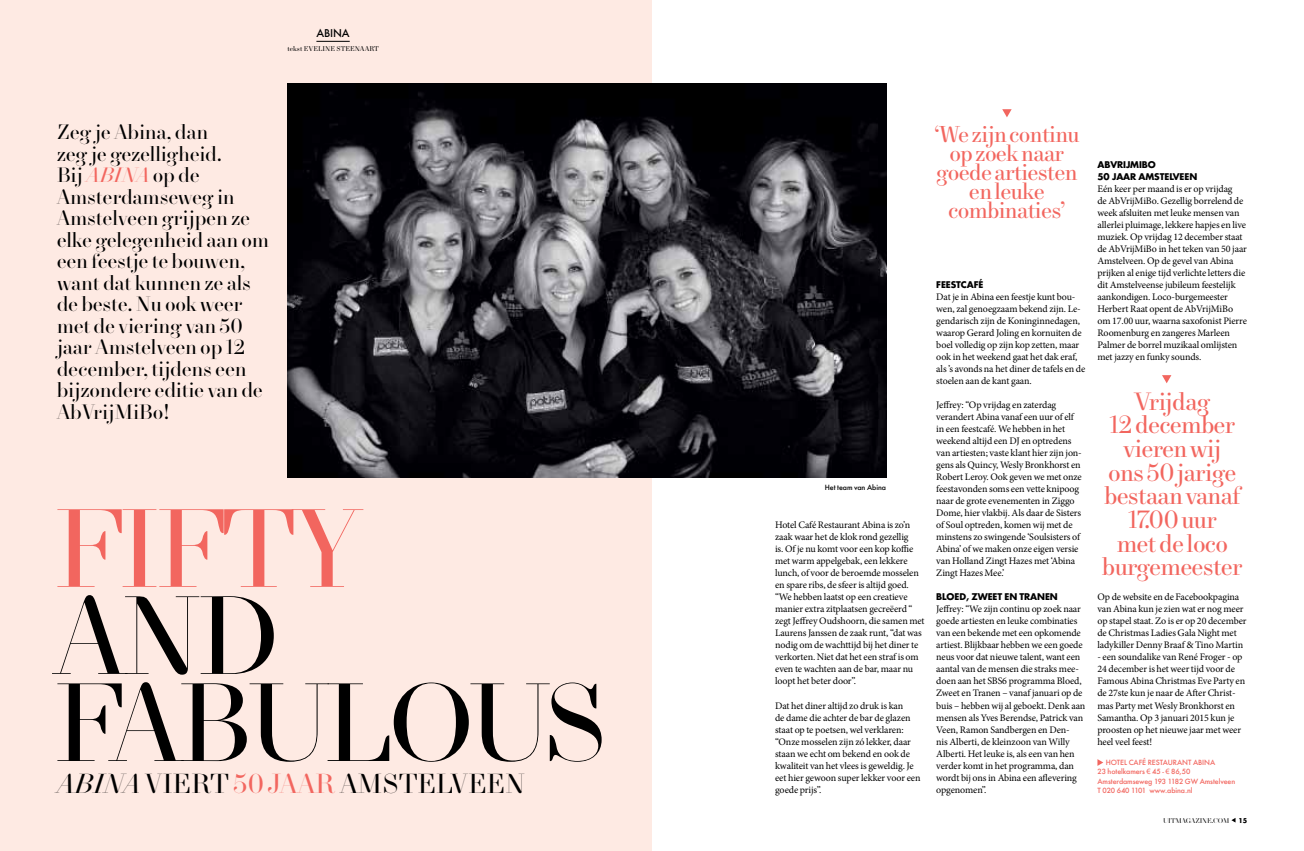
<style>
.page{position:relative;width:1304px;height:851px;background:#fff}
.page>*{position:absolute;margin:0;border:0;box-sizing:border-box;transform-origin:0 0}
.t1{font:112px/87px "New Paris King Size";letter-spacing:-.05em;color:#000}
.t2{font:112px "New Paris King Size";letter-spacing:-.05em;color:#f2665f}
.t3{font:27.7px "New Paris King Size";letter-spacing:-.01em;color:#000}
.t4{font:italic 27.7px "New Paris King Size";color:#000}
.t5{font:25.1px/23.6px "New Paris Text";letter-spacing:-.03em;color:#f2665f;text-align:center}
.t6{font:23.1px/19px "New Paris Text";letter-spacing:-.03em;color:#f2665f;text-align:center}
.t7{font:21px/21.5px "New Paris King Size";letter-spacing:-.01em;color:#000}
.t8{font:500 10.5px "Futura";letter-spacing:-.02em;color:#000}
.t9{font:10px/12px "Minion Pro";letter-spacing:-.01em;color:#000}
.t10{font:700 9px/12px "Futura LT";letter-spacing:-.01em;color:#000}
.t11{font:500 7px/9.2px "Futura";letter-spacing:-.01em;color:#f2665f}
.t12{font:7px "New Paris Text";color:#000}
.t13{font:7px "New Paris King Size";letter-spacing:-.02em;color:#000}
.t14{font:500 7px "Futura";letter-spacing:-.01em;color:#000}
.t15{font:700 6.5px "Futura LT";color:#000}
.s1{font-style:italic;color:#f2665f}
.s2{color:#f2665f}
.s3{font-family:"Futura LT";font-weight:400}
</style>
<div class="page">
<div style="left:0;top:0;width:652px;height:850px;background:#feeae3"></div>
<hr style="left:316px;top:41px;width:34px;height:1px;background:#000">
<img style="left:287px;top:83px;width:599px;height:395px">
<svg style="left:1162px;top:375px;width:9px;height:8px"></svg>
<svg style="left:1002px;top:109px;width:10px;height:8px"></svg>
<svg style="left:1097px;top:759px;width:6px;height:6px"></svg>
<p class="t8" style="left:317px;top:26px;width:34px">ABINA</p>
<p class="t12" style="left:287px;top:44px;width:22px">tekst EVELI</p>
<p class="t12" style="left:325px;top:44px;width:55px">NE STEE NAART</p>
<p class="t7" style="left:57px;top:122px;width:214px">Zeg je Abina, dan<br>zeg je gezelligheid.<br>Bij <span class="s1">Abina</span> op de<br>Amsterdamseweg in<br>Amstelveen grijpen ze elke gelegenheid aan om een feestje te bouwen, want dat kunnen ze als de beste. Nu ook weer met de viering van 50 jaar Amstelveen op 12 december, tijdens een bijzondere editie van de<br>AbVrijMiBo!</p>
<h1 class="t2" style="left:53px;top:486px;width:312px">FIFTY</h1>
<h1 class="t1" style="left:53px;top:599px;width:557px">AND<br>FABULOUS</h1>
<h2 class="t4" style="left:57px;top:768px;width:18px">ABINA</h2>
<h2 class="t3" style="left:145px;top:768px;width:382px">VIERT <span class="s2">50 JAAR</span> AMSTELVEEN</h2>
<h3 class="t6" style="left:934px;top:126px;width:147px">‘We zijn continu op zoek naar goede artiesten en leuke combinaties’</h3>
<p class="t14" style="left:825px;top:482px;width:63px">Het team van Abina</p>
<p class="t9" style="left:775px;top:519px;width:151px">Hotel Café Restaurant Abina is zo’n zaak waar het de klok rond gezellig<br>is. Of je nu komt voor een kop koffie met warm appelgebak, een lekkere lunch, of voor de beroemde mosselen en spare ribs, de sfeer is altijd goed. “We hebben laatst op een creatieve manier extra zitplaatsen gecreëerd “ zegt Jeffrey Oudshoorn, die samen met Laurens Janssen de zaak runt, “dat was nodig om de wachttijd bij het diner te verkorten. Niet dat het een straf is om even te wachten aan de bar, maar nu loopt het beter door”.</p>
<p class="t9" style="left:775px;top:699px;width:147px">Dat het diner altijd zo druk is kan<br>de dame die achter de bar de glazen staat op te poetsen, wel verklaren: “Onze mosselen zijn zó lekker, daar staan we echt om bekend en ook de kwaliteit van het vlees is geweldig. Je eet hier gewoon super lekker voor een goede prijs”.</p>
<p class="t10" style="left:936px;top:279px;width:49px">FEESTCAFÉ</p>
<p class="t9" style="left:936px;top:291px;width:151px">Dat je in Abina een feestje kunt bou&shy;wen, zal genoegzaam bekend zijn. Le&shy;gendarisch zijn de Koninginnedagen, waarop Gerard Joling en kornuiten de boel volledig op zijn kop zetten, maar ook in het weekend gaat het dak eraf, als ’s avonds na het diner de tafels en de stoelen aan de kant gaan.</p>
<p class="t9" style="left:936px;top:399px;width:147px">Jeffrey: “Op vrijdag en zaterdag verandert Abina vanaf een uur of elf in een feestcafé. We hebben in het weekend altijd een DJ en optredens van artiesten; vaste klant hier zijn jon&shy;gens als Quincy, Wesly Bronkhorst en Robert Leroy. Ook geven we met onze feestavonden soms een vette knipoog naar de grote evenementen in Ziggo Dome, hier vlakbij. Als daar de Sisters of Soul optreden, komen wij met de minstens zo swingende ‘Soulsisters of Abina’ of we maken onze eigen versie van Holland Zingt Hazes met ‘Abina Zingt Hazes Mee.’</p>
<p class="t10" style="left:936px;top:591px;width:123px">BLOED, ZWEET EN TRANEN</p>
<p class="t9" style="left:936px;top:603px;width:151px">Jeffrey: “We zijn continu op zoek naar goede artiesten en leuke combinaties van een bekende met een opkomende artiest. Blijkbaar hebben we een goede neus voor dat nieuwe talent, want een aantal van de mensen die straks mee&shy;doen aan het SBS6 programma Bloed, Zweet en Tranen – vanaf januari op de buis – hebben wij al geboekt. Denk aan mensen als Yves Berendse, Patrick van Veen, Ramon Sandbergen en Den-<br>nis Alberti, de kleinzoon van Willy Alberti. Het leuke is, als een van hen verder komt in het programma, dan wordt bij ons in Abina een aflevering opgenomen”.</p>
<p class="t10" style="left:1097px;top:159px;width:101px">ABVRIJMIBO<br>50 JAAR AMSTELVEEN</p>
<p class="t9" style="left:1097px;top:183px;width:151px">Eén keer per maand is er op vrijdag<br>de AbVrijMiBo. Gezellig borrelend de week afsluiten met leuke mensen van allerlei pluimage, lekkere hapjes en live muziek. Op vrijdag 12 december staat de AbVrijMiBo in het teken van 50 jaar Amstelveen. Op de gevel van Abina prijken al enige tijd verlichte letters die dit Amstelveense jubileum feestelijk aankondigen. Loco-burgemeester Herbert Raat opent de AbVrijMiBo om 17.00 uur, waarna saxofonist Pierre Roomenburg en zangeres Marleen Palmer de borrel muzikaal omlijsten met jazzy en funky sounds.</p>
<h3 class="t5" style="left:1102px;top:390px;width:142px">Vrijdag<br>12 december vieren wij<br>ons 50 jarige bestaan vanaf<br>17.00 uur<br>met de loco burgemeester</h3>
<p class="t9" style="left:1097px;top:591px;width:151px">Op de website en de Facebookpagina van Abina kun je zien wat er nog meer op stapel staat. Zo is er op 20 december de Christmas Ladies Gala Night met ladykiller Denny Braaf &amp; Tino Martin</p>
<p class="t9" style="left:1097px;top:651px;width:149px">- een soundalike van René Froger - op<br>24 december is het weer tijd voor de<br>Famous Abina Christmas Eve Party en de 27ste kun je naar de After Christ&shy;mas Party met Wesly Bronkhorst en<br>Samantha. Op 3 januari 2015 kun je proosten op het nieuwe jaar met weer heel veel feest!</p>
<p class="t11" style="left:1106px;top:757px;width:11px">Hotel</p>
<p class="t11" style="left:1129px;top:757px;width:29px">Café Restaurant</p>
<p class="t11" style="left:1193px;top:757px;width:11px">Abina</p>
<p class="t11" style="left:1097px;top:766px;width:139px">23 hotelkamers <span class="s3">€</span> 45 - <span class="s3">€</span> 86,50<br>Amsterdamseweg 193 1182 GW Amstelveen<br>T 020 640 1101 www.abina.nl</p>
<p class="t13" style="left:1163px;top:816px;width:68px">UITMAGAZINE.COM</p>
<p class="t15" style="left:1238px;top:815px;width:10px">15</p>
</div>
